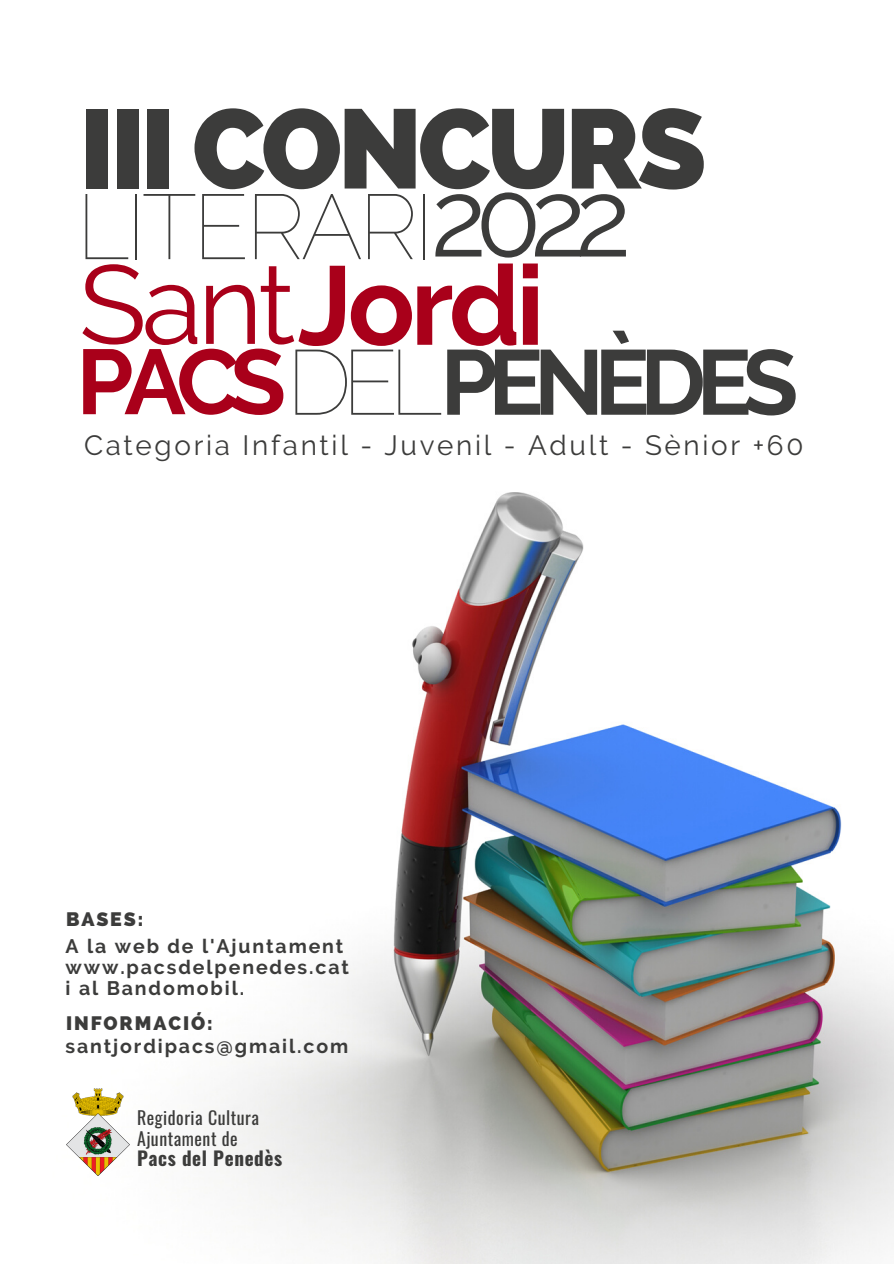
<style>
.page{position:relative;width:894px;height:1264px;background:#fff}
.page>*{position:absolute;margin:0;border:0;box-sizing:border-box;transform-origin:0 0}
.t1{font:800 112.2px "Raleway";letter-spacing:-.04em;color:#3c3c3b}
.t2{font:700 111.3px "Raleway";letter-spacing:-.04em;color:#a9001a}
.t3{font:107.25px "Raleway";color:#3c3c3b}
.t4{font:700 91.65px "Raleway";letter-spacing:-.105em;color:#3c3c3b}
.t5{font:100 91.65px "Raleway";letter-spacing:-.04em;color:#3c3c3b}
.t6{font:27.75px "Raleway";letter-spacing:.095em;color:#3c3c3b}
.t7{font:700 19.5px "Raleway";letter-spacing:.095em;color:#3c3c3b}
.t8{font:800 19.5px "Raleway";letter-spacing:.095em;color:#3c3c3b}
.t9{font:700 19.05px "Oswald";letter-spacing:.03em;color:#3c3c3b}
.t10{font:17.85px "Oswald";letter-spacing:.03em;color:#3c3c3b}
.s1{font-weight:400}
.s2{color:#a9001a}
.s3{font-weight:100}
</style>
<div class="page">
<img style="left:97px;top:492px;width:796px;height:771px">
<img style="left:66px;top:1074px;width:63px;height:101px">
<p class="t1" style="left:79px;top:83px;width:629px">III CONCURS</p>
<p class="t5" style="left:76px;top:173px;width:359px">LITERARI</p>
<p class="t2" style="left:79px;top:240px;width:467px"><span class="s1">Sant</span>Jordi</p>
<p class="t3" style="left:430px;top:156px;width:202px">2022</p>
<p class="t4" style="left:76px;top:328px;width:723px"><span class="s2">PACS</span><span class="s3">DEL</span>PENÈDES</p>
<p class="t6" style="left:84px;top:428px;width:720px">Categoria Infantil - Juvenil - Adult - Sènior +60</p>
<p class="t8" style="left:66px;top:907px;width:79px">BASES:</p>
<p class="t7" style="left:66px;top:934px;width:279px">A la web de l'Ajuntament</p>
<p class="t7" style="left:66px;top:955px;width:285px">www.pacsdelpenedes.cat</p>
<p class="t7" style="left:66px;top:977px;width:180px">i al Bandomobil.</p>
<p class="t8" style="left:66px;top:1011px;width:148px">INFORMACIÓ:</p>
<p class="t7" style="left:66px;top:1035px;width:284px">santjordipacs@gmail.com</p>
<p class="t10" style="left:137px;top:1103px;width:123px">Regidoria Cultura</p>
<p class="t10" style="left:137px;top:1125px;width:102px">Ajuntament de</p>
<p class="t9" style="left:137px;top:1143px;width:147px">Pacs del Penedès</p>
</div>
